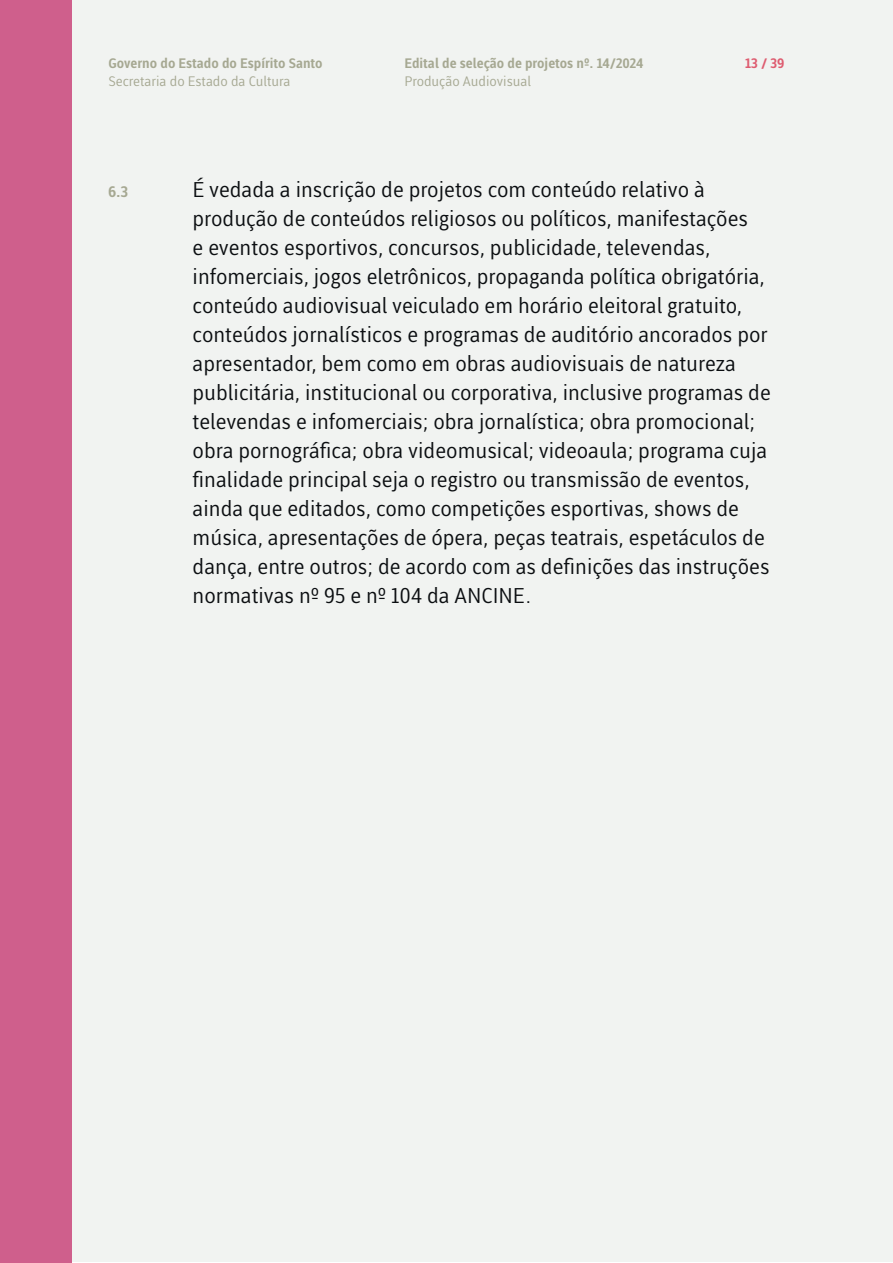
<style>
.page{position:relative;width:893px;height:1263px;background:#fff}
.page>*{position:absolute;margin:0;border:0;box-sizing:border-box;transform-origin:0 0}
.t1{font:21px/29px "Ufes Sans VF Roman";color:#0b0e11}
.t2{font:15px "Ufes Sans VF Roman";color:#a6a892}
.t3{font:13.5px/18px "Ufes Sans VF Roman";color:#a6a892}
.t4{font:13.5px "Ufes Sans VF Roman";color:#de5c70}
</style>
<div class="page">
<div style="left:1px;top:1px;width:891px;height:1261px;background:#f1f3f1"></div>
<div style="left:0;top:0;width:72px;height:1263px;background:#cf5f8c"></div>
<p class="t3" style="left:108px;top:54px;width:216px">Governo do Estado do Espírito Santo<br>Secretaria do Estado da Cultura</p>
<p class="t3" style="left:405px;top:54px;width:240px">Edital de seleção de projetos nº. 14/2024<br>Produção Audiovisual</p>
<p class="t4" style="left:745px;top:55px;width:41px">13 / 39</p>
<p class="t2" style="left:108px;top:182px;width:22px">6.3</p>
<p class="t1" style="left:193px;top:175px;width:580px">É vedada a inscrição de projetos com conteúdo relativo à produção de conteúdos religiosos ou políticos, manifestações<br>e eventos esportivos, concursos, publicidade, televendas, infomerciais, jogos eletrônicos, propaganda política obrigatória, conteúdo audiovisual veiculado em horário eleitoral gratuito, conteúdos jornalísticos e programas de auditório ancorados por apresentador, bem como em obras audiovisuais de natureza publicitária, institucional ou corporativa, inclusive programas de televendas e infomerciais; obra jornalística; obra promocional; obra pornográfica; obra videomusical; videoaula; programa cuja finalidade principal seja o registro ou transmissão de eventos, ainda que editados, como competições esportivas, shows de música, apresentações de ópera, peças teatrais, espetáculos de dança, entre outros; de acordo com as definições das instruções normativas nº 95 e nº 104 da ANCINE.</p>
</div>
